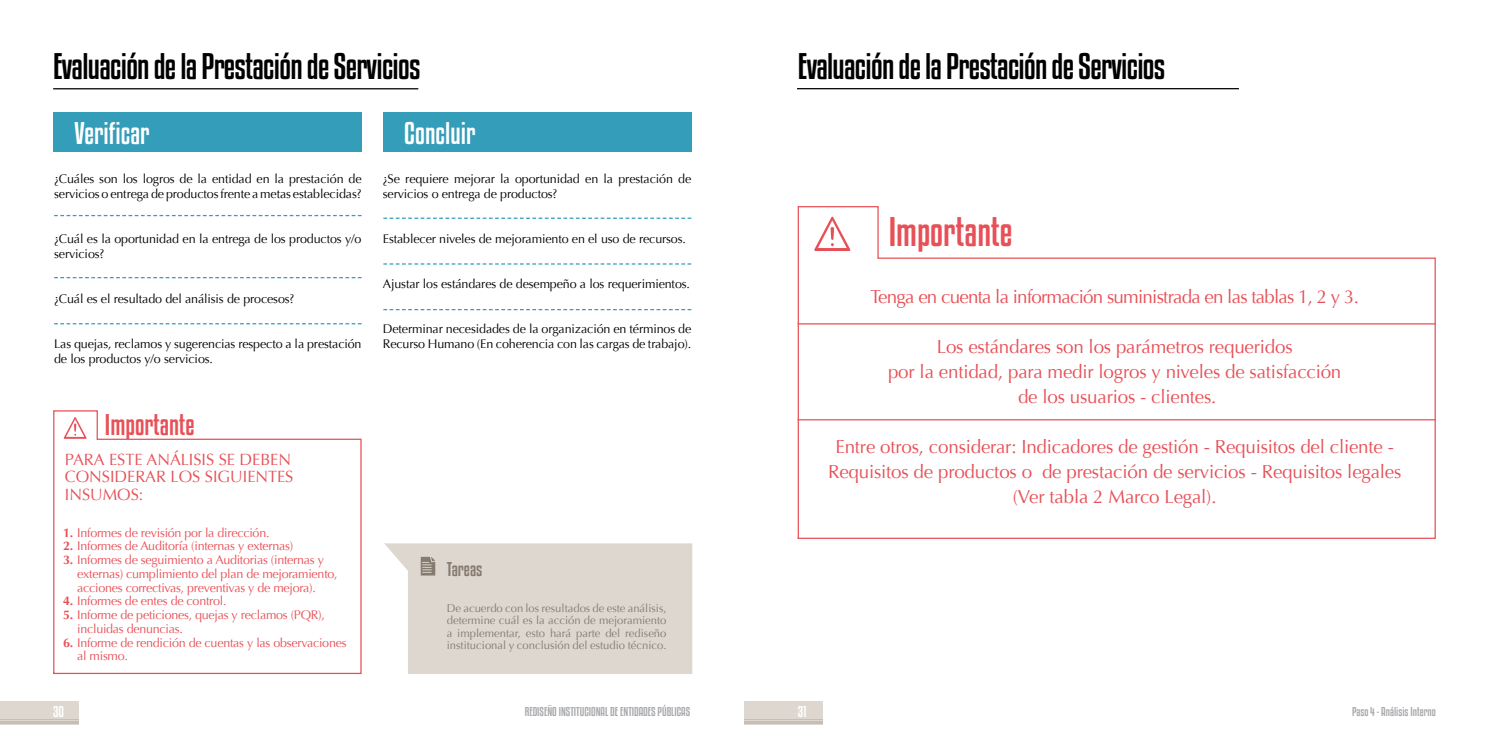
<style>
.page{position:relative;width:1489px;height:745px;background:#fff}
.page>*{position:absolute;margin:0;border:0;box-sizing:border-box;transform-origin:0 0}
.t1{font:36.25px "Kenyan Coffee Rg";color:#e75057}
.t2{font:32.5px "Kenyan Coffee Rg";letter-spacing:-.025em;color:#000}
.t3{font:27.5px "Kenyan Coffee Rg";color:#fff}
.t4{font:26.25px "Kenyan Coffee Rg";color:#e75057}
.t5{font:18.75px/25px "Optima";letter-spacing:-.01em;color:#e75057;text-align:center}
.t6{font:18.75px "Optima";letter-spacing:-.04em;color:#e75057}
.t7{font:17.5px "Kenyan Coffee Rg";color:#857b71}
.t8{font:16.25px/17.5px "Optima";color:#e75057}
.t9{font:13.75px "Kenyan Coffee Rg";color:#fff}
.t10{font:12.5px/15px "Optima";letter-spacing:-.01em;color:#000}
.t11{font:12.5px/13.8px "Optima";letter-spacing:-.02em;color:#e75057}
.t12{font:11.25px/12.5px "Optima";color:#857b71;text-align:justify}
.t13{font:11.25px "Kenyan Coffee Rg";color:#a7a9ac}
.s1{font-weight:700}
</style>
<div class="page">
<div style="left:0;top:701px;width:79px;height:23px;background:#ded7cf"></div>
<div style="left:744px;top:701px;width:79px;height:23px;background:#ded7cf"></div>
<hr style="left:0;top:721px;width:79px;height:3px;background:#c4beb8">
<hr style="left:744px;top:721px;width:79px;height:3px;background:#c4beb8">
<hr style="left:0;top:719px;width:79px;height:1px;background:#c4beb8">
<hr style="left:744px;top:719px;width:79px;height:1px;background:#c4beb8">
<svg style="left:384px;top:543px;width:308px;height:130px;background:#dfd9d1"></svg>
<hr style="left:53px;top:88px;width:365px;height:1px;background:#000">
<div style="left:53px;top:112px;width:308px;height:39px;background:#349dba"></div>
<div style="left:383px;top:112px;width:308px;height:39px;background:#349dba"></div>
<svg style="left:54px;top:215px;width:307px;height:1px"></svg>
<svg style="left:383px;top:217px;width:308px;height:2px"></svg>
<svg style="left:383px;top:263px;width:308px;height:1px"></svg>
<svg style="left:383px;top:309px;width:308px;height:1px"></svg>
<svg style="left:54px;top:277px;width:307px;height:1px"></svg>
<svg style="left:54px;top:323px;width:307px;height:1px"></svg>
<svg style="left:53px;top:410px;width:309px;height:264px"></svg>
<svg style="left:797px;top:206px;width:639px;height:333px"></svg>
<hr style="left:797px;top:88px;width:441px;height:1px;background:#000">
<hr style="left:797px;top:323px;width:638px;height:1px;background:#e75057">
<hr style="left:797px;top:419px;width:638px;height:1px;background:#e75057">
<h2 class="t2" style="left:53px;top:47px;width:369px">Evaluación de la Prestación de Servicios</h2>
<h3 class="t3" style="left:75px;top:116px;width:76px">Verificar</h3>
<h3 class="t3" style="left:404px;top:116px;width:73px">Concluir</h3>
<p class="t10" style="left:54px;top:171px;width:309px">¿Cuáles son los logros de la entidad en la prestación de servicios o entrega de productos frente a metas establecidas?</p>
<p class="t10" style="left:54px;top:231px;width:309px">¿Cuál es la oportunidad en la entrega de los productos y/o servicios?</p>
<p class="t10" style="left:54px;top:291px;width:242px">¿Cuál es el resultado del análisis de procesos?</p>
<p class="t10" style="left:54px;top:336px;width:309px">Las quejas, reclamos y sugerencias respecto a la prestación de los productos y/o servicios.</p>
<p class="t10" style="left:383px;top:171px;width:310px">¿Se requiere mejorar la oportunidad en la prestación de servicios o entrega de productos?</p>
<p class="t10" style="left:383px;top:231px;width:304px">Establecer niveles de mejoramiento en el uso de recursos.</p>
<p class="t10" style="left:383px;top:276px;width:308px">Ajustar los estándares de desempeño a los requerimientos.</p>
<p class="t10" style="left:383px;top:321px;width:310px">Determinar necesidades de la organización en términos de<br>Recurso Humano (En coherencia con las cargas de trabajo).</p>
<h3 class="t4" style="left:105px;top:408px;width:91px">Importante</h3>
<h3 class="t8" style="left:65px;top:450px;width:230px">PARA ESTE ANÁLISIS SE DEBEN<br>CONSIDERAR LOS SIGUIENTES<br>INSUMOS:</h3>
<p class="t11" style="left:63px;top:525px;width:208px"><span class="s1">1.</span> Informes de revisión por la dirección.</p>
<p class="t11" style="left:63px;top:539px;width:231px"><span class="s1">2.</span> Informes de Auditoría (internas y externas)</p>
<p class="t11" style="left:77px;top:552px;width:262px;text-indent:-14px"><span class="s1">3.</span> Informes de seguimiento a Auditorias (internas y externas) cumplimiento del plan de mejoramiento, acciones correctivas, preventivas y de mejora).</p>
<p class="t11" style="left:63px;top:594px;width:165px"><span class="s1">4.</span> Informes de entes de control.</p>
<p class="t11" style="left:77px;top:607px;width:249px;text-indent:-14px"><span class="s1">5.</span> Informe de peticiones, quejas y reclamos (PQR), incluidas denuncias.</p>
<p class="t11" style="left:77px;top:635px;width:271px;text-indent:-14px"><span class="s1">6.</span> Informe de rendición de cuentas y las observaciones al mismo.</p>
<h3 class="t7" style="left:447px;top:558px;width:37px">Tareas</h3>
<p class="t12" style="left:447px;top:601px;width:221px">De acuerdo con los resultados de este análisis, determine cuál es la acción de mejoramiento a implementar, esto hará parte del rediseño institucional y conclusión del estudio técnico.</p>
<h2 class="t2" style="left:797px;top:47px;width:369px">Evaluación de la Prestación de Servicios</h2>
<h1 class="t1" style="left:888px;top:209px;width:125px">Importante</h1>
<h3 class="t6" style="left:870px;top:285px;width:490px">Tenga en cuenta la información suministrada en las tablas 1, 2 y 3.</h3>
<h3 class="t5" style="left:888px;top:334px;width:455px">Los estándares son los parámetros requeridos<br>por la entidad, para medir logros y niveles de satisfacción de los usuarios - clientes.</h3>
<h3 class="t5" style="left:828px;top:434px;width:575px">Entre otros, considerar: Indicadores de gestión - Requisitos del cliente -<br>Requisitos de productos o de prestación de servicios - Requisitos legales (Ver tabla 2 Marco Legal).</h3>
<p class="t9" style="left:53px;top:702px;width:12px">30</p>
<p class="t13" style="left:524px;top:704px;width:167px">REDISEÑO INSTITUCIONAL DE ENTIDADES PÚBLICAS</p>
<p class="t9" style="left:797px;top:702px;width:10px">31</p>
<p class="t13" style="left:1351px;top:704px;width:85px">Paso 4 - Análisis Interno</p>
</div>
